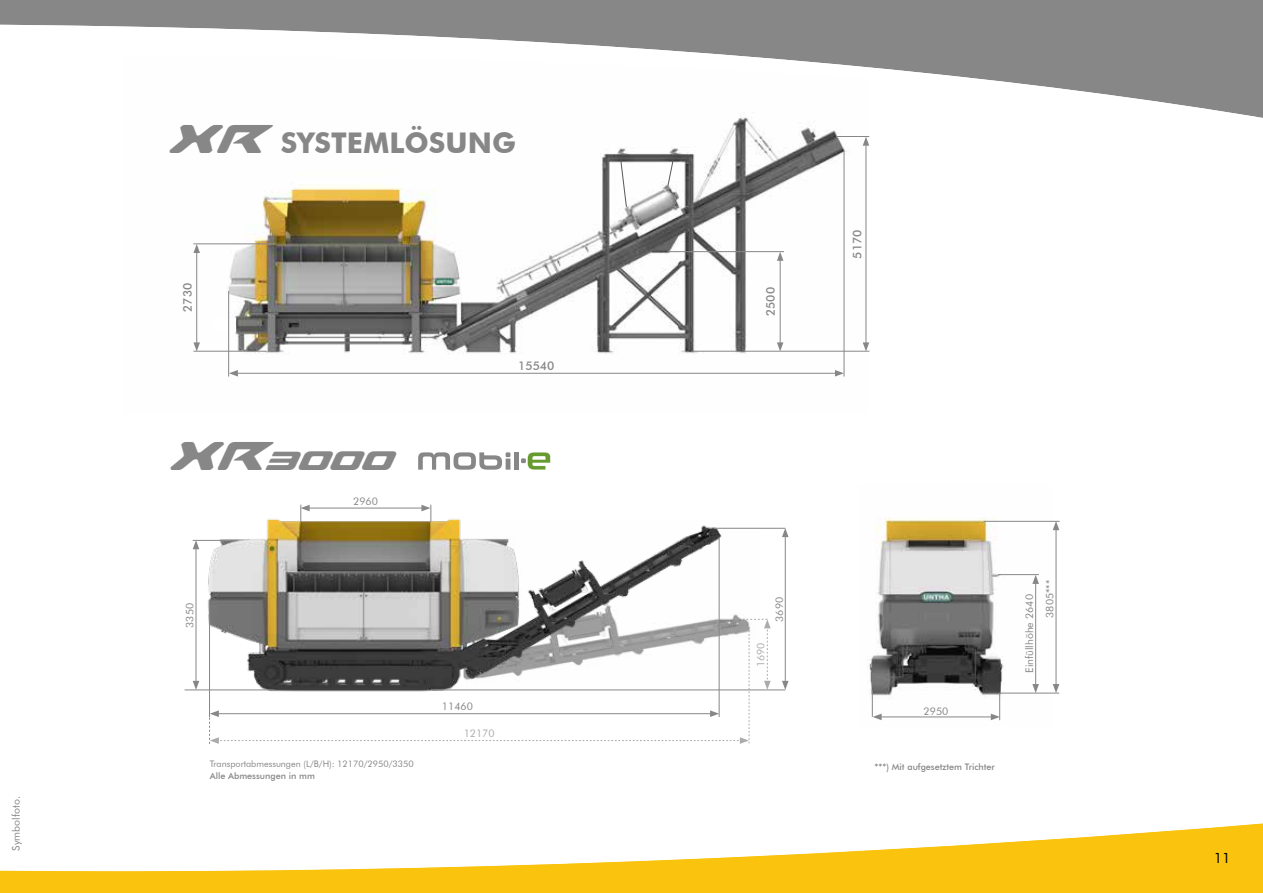
<style>
.page{position:relative;width:1263px;height:893px;background:#fff}
.page>*{position:absolute;margin:0;border:0;box-sizing:border-box;transform-origin:0 0}
.t1{font:700 28.5px "Futura BT";color:#878787}
.t2{font:italic 25.95px "Sea Dog 2001";color:#878787}
.t3{font:14.25px "Futura BT";color:#000}
.t4{font:500 12px "Futura BT";color:#878787}
.t5{font:10.5px "Futura BT";color:#878787}
.t6{font:500 9px "Futura BT";color:#878787}
.t7{font:9px "Futura BT";color:#878787}
.s1{font-family:"Sea Dog 2001";font-weight:400;font-style:italic;font-size:39px}
.s2{font-size:39px}
</style>
<div class="page">
<img style="left:193px;top:137px;width:673px;height:240px">
<hr style="left:235px;top:373px;width:602px;height:1px;background:#878787">
<svg style="left:835px;top:370px;width:9px;height:6px"></svg>
<svg style="left:229px;top:370px;width:9px;height:6px"></svg>
<hr style="left:691px;top:351px;width:178px;height:1px;background:#878787">
<hr style="left:193px;top:351px;width:73px;height:1px;background:#878787">
<div style="left:214px;top:318px;width:22px;height:14px;background:#fff"></div>
<hr style="left:866px;top:143px;width:1px;height:202px;background:#878787">
<svg style="left:863px;top:342px;width:6px;height:9px"></svg>
<svg style="left:863px;top:137px;width:6px;height:9px"></svg>
<hr style="left:780px;top:258px;width:1px;height:87px;background:#878787">
<svg style="left:777px;top:342px;width:6px;height:9px"></svg>
<svg style="left:777px;top:252px;width:6px;height:9px"></svg>
<hr style="left:196px;top:251px;width:1px;height:94px;background:#878787">
<svg style="left:193px;top:342px;width:7px;height:9px"></svg>
<svg style="left:193px;top:245px;width:7px;height:8px"></svg>
<hr style="left:228px;top:291px;width:1px;height:85px;background:#878787">
<hr style="left:844px;top:151px;width:1px;height:225px;background:#878787">
<hr style="left:668px;top:251px;width:116px;height:1px;background:#878787">
<hr style="left:193px;top:244px;width:83px;height:1px;background:#878787">
<svg style="left:667px;top:159px;width:7px;height:27px"></svg>
<svg style="left:620px;top:159px;width:7px;height:48px"></svg>
<svg style="left:0;top:823px;width:1263px;height:70px"></svg>
<svg style="left:0;top:2px;width:1263px;height:135px"></svg>
<img style="left:184px;top:504px;width:547px;height:187px">
<hr style="left:719px;top:537px;width:1px;height:180px;background:#878787">
<hr style="left:209px;top:600px;width:1px;height:117px;background:#878787">
<hr style="left:307px;top:508px;width:117px;height:1px;background:#878787">
<svg style="left:300px;top:505px;width:10px;height:17px"></svg>
<svg style="left:421px;top:505px;width:11px;height:17px"></svg>
<hr style="left:713px;top:528px;width:72px;height:1px;background:#878787">
<hr style="left:193px;top:540px;width:45px;height:1px;background:#878787">
<hr style="left:430px;top:690px;width:355px;height:1px;background:#878787">
<hr style="left:185px;top:690px;width:90px;height:1px;background:#878787">
<hr style="left:785px;top:535px;width:1px;height:148px;background:#878787">
<svg style="left:782px;top:528px;width:6px;height:9px"></svg>
<svg style="left:782px;top:681px;width:6px;height:9px"></svg>
<svg style="left:209px;top:619px;width:562px;height:125px"></svg>
<hr style="left:196px;top:547px;width:1px;height:136px;background:#878787">
<svg style="left:193px;top:540px;width:6px;height:9px"></svg>
<svg style="left:193px;top:681px;width:6px;height:9px"></svg>
<img style="left:869px;top:517px;width:182px;height:204px">
<hr style="left:984px;top:521px;width:76px;height:1px;background:#878787">
<hr style="left:998px;top:574px;width:41px;height:1px;background:#878787">
<hr style="left:1000px;top:693px;width:59px;height:1px;background:#878787">
<hr style="left:1056px;top:528px;width:1px;height:158px;background:#878787">
<svg style="left:1053px;top:521px;width:6px;height:9px"></svg>
<svg style="left:1053px;top:684px;width:6px;height:9px"></svg>
<hr style="left:1035px;top:581px;width:1px;height:105px;background:#878787">
<svg style="left:1032px;top:575px;width:7px;height:9px"></svg>
<svg style="left:1032px;top:684px;width:7px;height:9px"></svg>
<hr style="left:879px;top:717px;width:114px;height:1px;background:#878787">
<svg style="left:991px;top:693px;width:9px;height:27px"></svg>
<svg style="left:872px;top:690px;width:10px;height:30px"></svg>
<svg style="left:418px;top:452px;width:92px;height:18px"></svg>
<div style="left:514px;top:452px;width:5px;height:18px;background:#878787"></div>
<svg style="left:521px;top:452px;width:29px;height:18px"></svg>
<p class="t5" style="left:10px;top:850px;width:56px;rotate:-90deg">Symbolfoto.</p>
<h1 class="t1" style="left:166px;top:126px;width:351px"><span class="s1">Xr</span> SYSTEMLÖSUNG</h1>
<p class="t4" style="left:180px;top:312px;width:30px;rotate:-90deg">2730</p>
<h2 class="t2" style="left:167px;top:451px;width:225px"><span class="s2">Xr</span>3000</h2>
<p class="t5" style="left:353px;top:495px;width:26px">2960</p>
<p class="t4" style="left:518px;top:358px;width:38px">15540</p>
<p class="t5" style="left:183px;top:628px;width:26px;rotate:-90deg">3350</p>
<p class="t7" style="left:210px;top:758px;width:206px">Transportabmessungen (L/B/H): 12170/2950/3350</p>
<p class="t6" style="left:210px;top:770px;width:107px">Alle Abmessungen in mm</p>
<p class="t5" style="left:442px;top:700px;width:32px">11460</p>
<p class="t5" style="left:464px;top:727px;width:32px">12170</p>
<p class="t4" style="left:763px;top:316px;width:30px;rotate:-90deg">2500</p>
<p class="t4" style="left:850px;top:259px;width:30px;rotate:-90deg">5170</p>
<p class="t5" style="left:754px;top:667px;width:26px;rotate:-90deg">1690</p>
<p class="t5" style="left:773px;top:622px;width:26px;rotate:-90deg">3690</p>
<p class="t5" style="left:924px;top:705px;width:26px">2950</p>
<p class="t6" style="left:874px;top:762px;width:122px">***) Mit aufgesetztem Trichter</p>
<p class="t5" style="left:1023px;top:673px;width:80px;rotate:-90deg">Einfüllhöhe 2640</p>
<p class="t5" style="left:1043px;top:618px;width:39px;rotate:-90deg">3805***</p>
<h3 class="t3" style="left:1214px;top:849px;width:18px">11</h3>
</div>
